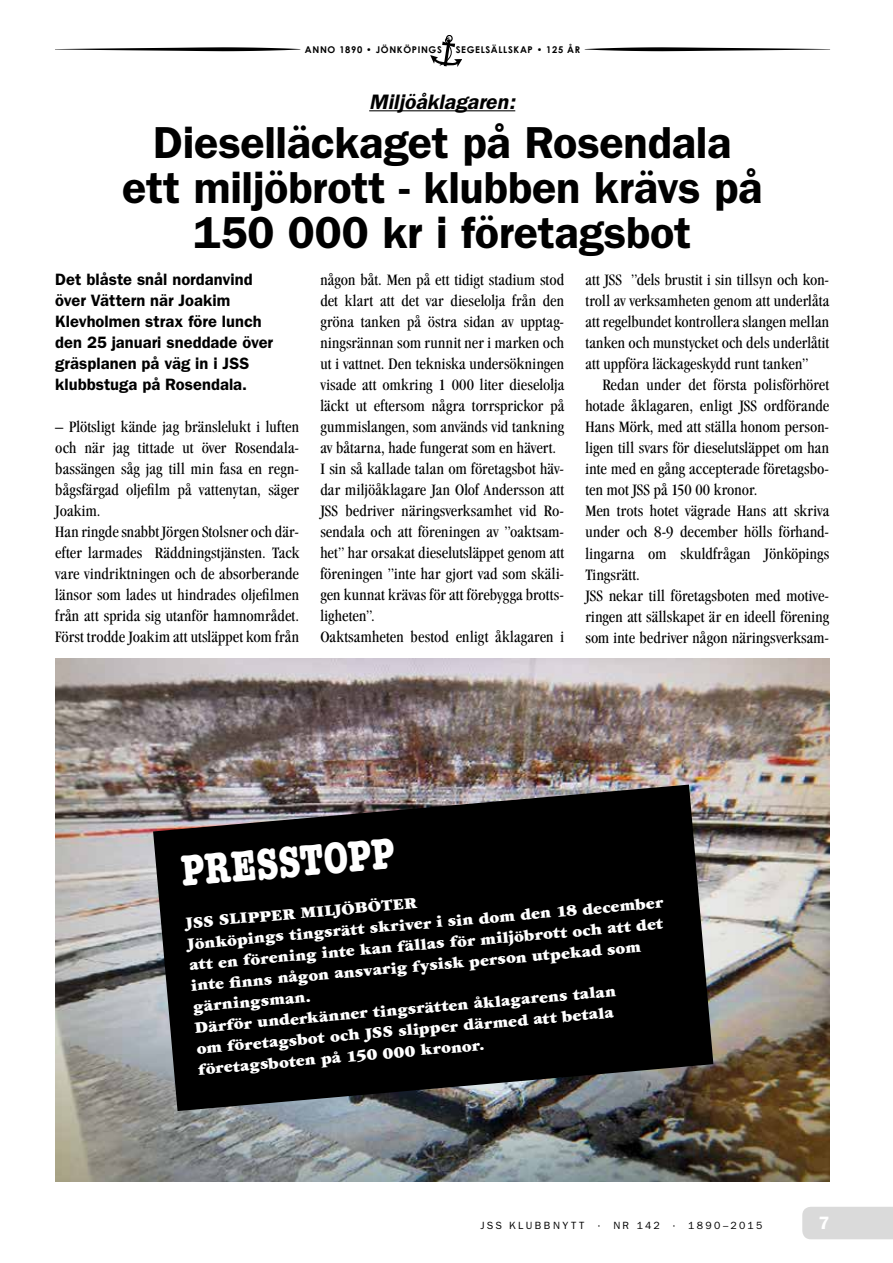
<style>
.page{position:relative;width:893px;height:1263px;background:#fff}
.page>*{position:absolute;margin:0;border:0;box-sizing:border-box;transform-origin:0 0}
.t1{font:600 45px/45px "Franklin Gothic";letter-spacing:-.005em;color:#000;text-align:center}
.t2{font:700 condensed 45px "American Typewriter";color:#fff}
.t3{font:italic 600 21px "Franklin Gothic";color:#000}
.t4{font:600 18px "Franklin Gothic";color:#fff}
.t5{font:condensed 16.5px/21px "Garamond";letter-spacing:.01em;color:#000}
.t6{font:900 16.5px/21px "Garamond";color:#fff}
.t7{font:600 16.5px/21px "Franklin Gothic";color:#000}
.t8{font:10.5px "Franklin Gothic";letter-spacing:.215em;color:#000}
.t9{font:700 9.3px "Century Gothic";letter-spacing:.07em;color:#000}
</style>
<div class="page">
<div style="left:802px;top:1207px;width:91px;height:32px;background:#dadada"></div>
<div style="left:446px;top:35px;width:7px;height:7px;border:1px solid #000;border-radius:50%"></div>
<svg style="left:430px;top:37px;width:32px;height:30px"></svg>
<svg style="left:55px;top:47px;width:245px;height:4px"></svg>
<svg style="left:585px;top:47px;width:245px;height:4px"></svg>
<hr style="left:369px;top:110px;width:146px;height:1px;background:#000">
<img style="left:55px;top:658px;width:774px;height:524px">
<svg style="left:153px;top:784px;width:560px;height:327px;background:#171717"></svg>
<p class="t9" style="left:305px;top:44px;width:138px">ANNO 1890 • JÖNKÖPINGS</p>
<p class="t9" style="left:456px;top:44px;width:126px">SEGELSÄLLSKAP • 125 ÅR</p>
<p class="t3" style="left:369px;top:89px;width:148px">Miljöåklagaren:</p>
<h1 class="t1" style="left:122px;top:120px;width:642px">Dieselläckaget på Rosendala ett miljöbrott - klubben krävs på<br>150 000 kr i företagsbot</h1>
<p class="t7" style="left:55px;top:269px;width:219px">Det blåste snål nordanvind över Vättern när Joakim<br>Klevholmen strax före lunch den 25 januari sneddade över gräsplanen på väg in i JSS klubbstuga på Rosendala.</p>
<p class="t5" style="left:55px;top:416px;width:245px">– Plötsligt kände jag bränslelukt i luften och när jag tittade ut över Rosendala&shy;bassängen såg jag till min fasa en regn&shy;bågsfärgad oljefilm på vattenytan, säger Joakim.<br>Han ringde snabbt Jörgen Stolsner och där&shy;efter larmades Räddningstjänsten. Tack vare vindriktningen och de absorberande länsor som lades ut hindrades oljefilmen från att sprida sig utanför hamnområdet.<br>Först trodde Joakim att utsläppet kom från</p>
<p class="t5" style="left:320px;top:269px;width:245px">någon båt. Men på ett tidigt stadium stod det klart att det var dieselolja från den gröna tanken på östra sidan av upptag&shy;ningsrännan som runnit ner i marken och ut i vattnet. Den tekniska undersökningen visade att omkring 1 000 liter dieselolja läckt ut eftersom några torrsprickor på gummislangen, som används vid tankning av båtarna, hade fungerat som en hävert.<br>I sin så kallade talan om företagsbot häv&shy;dar miljöåklagare Jan Olof Andersson att JSS bedriver näringsverksamhet vid Ro&shy;sendala och att föreningen av ”oaktsam&shy;het” har orsakat dieselutsläppet genom att föreningen ”inte har gjort vad som skäli&shy;gen kunnat krävas för att förebygga brotts&shy;ligheten”.<br>Oaktsamheten bestod enligt åklagaren i</p>
<p class="t5" style="left:585px;top:269px;width:245px;text-align:justify">att JSS ”dels brustit i sin tillsyn och kon&shy;troll av verksamheten genom att underlåta att regelbundet kontrollera slangen mellan tanken och munstycket och dels underlåtit att uppföra läckageskydd runt tanken”</p>
<p class="t5" style="left:585px;top:374px;width:245px;text-indent:17px">Redan under det första polisförhöret hotade åklagaren, enligt JSS ordförande Hans Mörk, med att ställa honom person&shy;ligen till svars för dieselutsläppet om han inte med en gång accepterade företagsbo&shy;ten mot JSS på 150 00 kronor.<br>Men trots hotet vägrade Hans att skriva under och 8-9 december hölls förhand&shy;lingarna om skuldfrågan Jönköpings Tingsrätt.<br>JSS nekar till företagsboten med motive&shy;ringen att sällskapet är en ideell förening som inte bedriver någon näringsverksam-</p>
<h1 class="t2" style="left:178px;top:835px;width:216px;rotate:-5deg">PRESSTOPP</h1>
<p class="t6" style="left:185px;top:913px;width:479px;rotate:-5deg">JSS SLIPPER MILJÖBÖTER<br>Jönköpings tingsrätt skriver i sin dom den 18 december att en förening inte kan fällas för miljöbrott och att det inte fi nns någon ansvarig fysisk person utpekad som gärningsman.<br>Därför underkänner tingsrätten åklagarens talan<br>om företagsbot och JSS slipper därmed att betala företagsboten på 150 000 kronor.</p>
<p class="t8" style="left:480px;top:1219px;width:283px">JSS KLUBBNYTT · NR 142 · 1890–2015</p>
<p class="t4" style="left:818px;top:1212px;width:12px">7</p>
</div>
